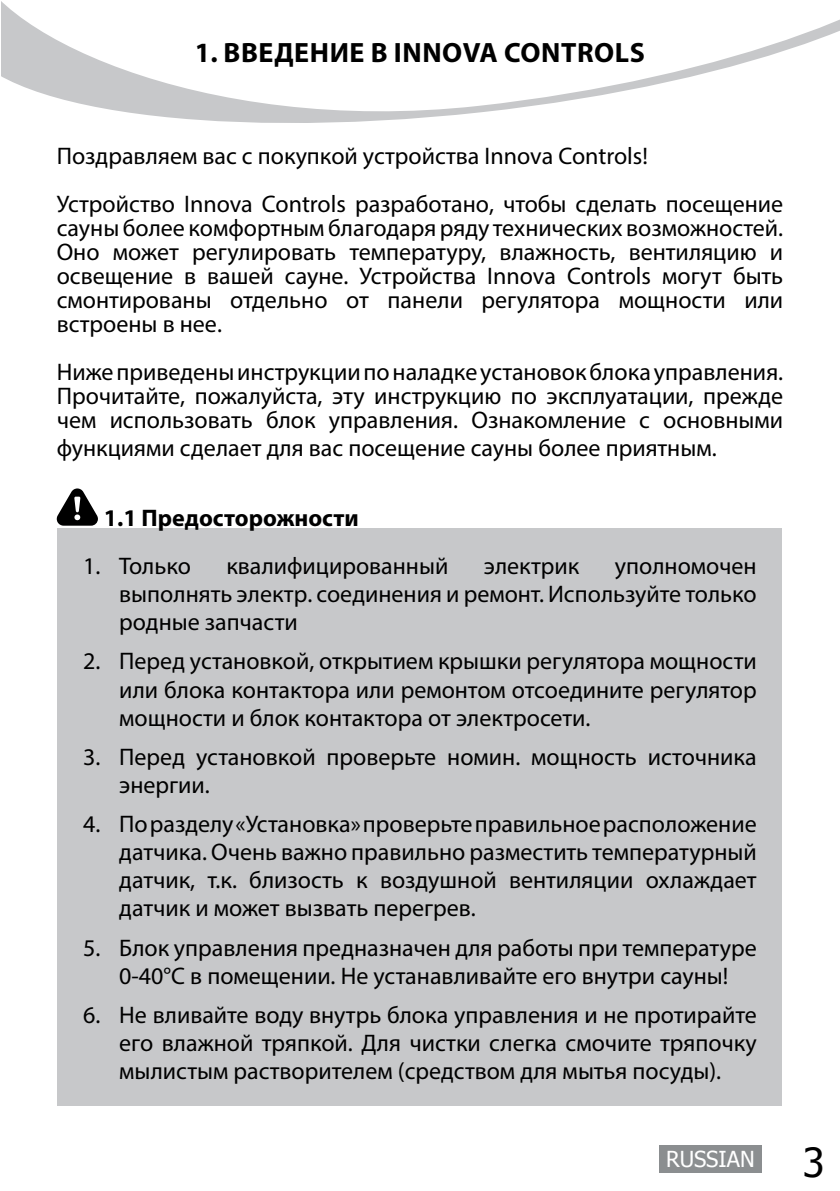
<style>
.page{position:relative;width:840px;height:1191px;background:#fff}
.page>*{position:absolute;margin:0;border:0;box-sizing:border-box;transform-origin:0 0}
.t1{font:700 28px "Myriad Pro";letter-spacing:.02em;color:#000}
.t2{font:24px/28px "Myriad Pro";color:#000;text-align:justify}
.t3{font:700 24px "Myriad Pro";color:#000}
.t4{font:22px "Tahoma";color:#fff}
.s1{font-size:40px;color:#000}
</style>
<div class="page">
<div style="left:659px;top:1145px;width:102px;height:27px;background:#8b8e90"></div>
<div style="left:58px;top:528px;width:723px;height:577px;background:#c7c8ca"></div>
<svg style="left:1px;top:1px;width:838px;height:122px"></svg>
<svg style="left:56px;top:488px;width:42px;height:37px"></svg>
<p class="t1" style="left:195px;top:34px;width:451px">1. ВВЕДЕНИЕ В INNOVA CONTROLS</p>
<p class="t2" style="left:57px;top:131px;width:727px;line-height:48px">Поздравляем вас с покупкой устройства Innova Controls!<br>Устройство Innova Controls разработано, чтобы сделать посещение</p>
<p class="t2" style="left:57px;top:215px;width:727px;line-height:24px">сауны более комфортным благодаря ряду технических возможностей.<br>Оно может регулировать температуру, влажность, вентиляцию и освещение в вашей сауне. Устройства Innova Controls могут быть смонтированы отдельно от панели регулятора мощности или встроены в нее.</p>
<p class="t2" style="left:57px;top:359px;width:727px;line-height:24px">Ниже приведены инструкции по наладке установок блока управления.<br>Прочитайте, пожалуйста, эту инструкцию по эксплуатации, прежде чем использовать блок управления. Ознакомление с основными</p>
<p class="t2" style="left:57px;top:433px;width:661px">функциями сделает для вас посещение сауны более приятным.</p>
<p class="t3" style="left:104px;top:502px;width:256px">1.1 Предосторожности</p>
<p class="t2" style="left:83px;top:551px;width:109px">1. Только</p>
<p class="t2" style="left:226px;top:551px;width:223px">квалифицированный</p>
<p class="t2" style="left:483px;top:551px;width:97px">электрик</p>
<p class="t2" style="left:119px;top:551px;width:638px;text-indent:495px">уполномочен выполнять электр. соединения и ремонт. Используйте только родные запчасти</p>
<p class="t2" style="left:119px;top:647px;width:638px;text-indent:-36px">2. Перед установкой, открытием крышки регулятора мощности или блока контактора или ремонтом отсоедините регулятор мощности и блок контактора от электросети.</p>
<p class="t2" style="left:119px;top:742px;width:638px;text-indent:-36px">3. Перед установкой проверьте номин. мощность источника энергии.</p>
<p class="t2" style="left:119px;top:810px;width:638px;text-indent:-36px">4. По разделу «Установка» проверьте правильное расположение датчика. Очень важно правильно разместить температурный датчик, т.к. близость к воздушной вентиляции охлаждает датчик и может вызвать перегрев.</p>
<p class="t2" style="left:83px;top:933px;width:674px;text-align:center">5. Блок управления предназначен для работы при температуре<br>0-40°С в помещении. Не устанавливайте его внутри сауны!</p>
<p class="t2" style="left:119px;top:1000px;width:638px;text-indent:-36px">6. Не вливайте воду внутрь блока управления и не протирайте его влажной тряпкой. Для чистки слегка смочите тряпочку мылистым растворителем (средством для мытья посуды).</p>
<p class="t4" style="left:665px;top:1144px;width:160px">RUSSIAN <span class="s1">3</span></p>
</div>
